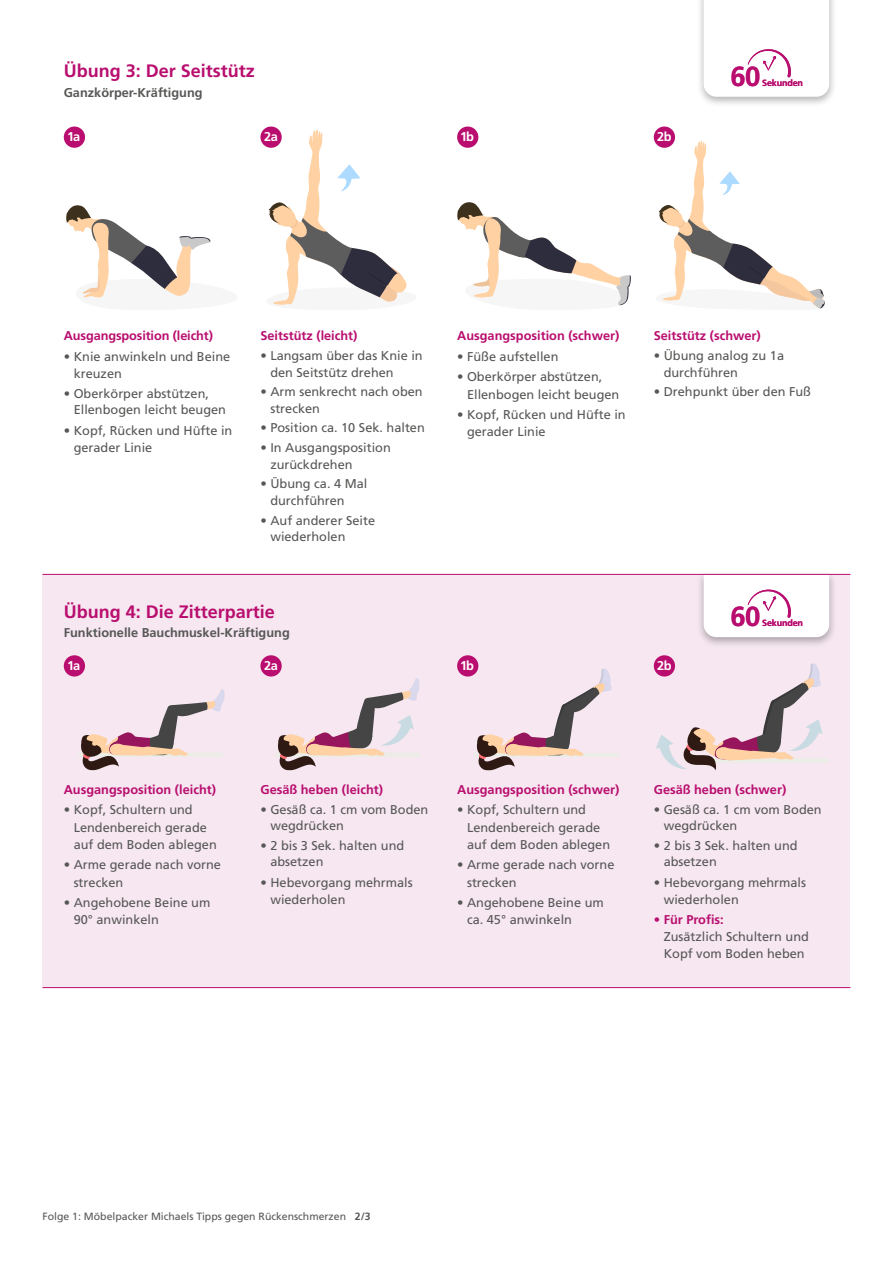
<style>
.page{position:relative;width:893px;height:1263px;background:#fff}
.page>*{position:absolute;margin:0;border:0;box-sizing:border-box;transform-origin:0 0}
.t1{font:700 27.6px "Frutiger LT Pro";color:#b90e6f}
.t2{font:700 18px "Frutiger LT Pro";color:#b90e6f}
.t3{font:12.75px/17.2px "Frutiger LT Pro";color:#575756}
.t4{font:700 12.75px "Frutiger LT Pro";color:#b90e6f}
.t5{font:700 12.75px "Frutiger LT Pro";color:#575756}
.t6{font:700 12.75px "Frutiger LT Pro";letter-spacing:-.05em;color:#fff}
.t7{font:10.5px "Frutiger LT Pro";color:#575756}
.t8{font:700 9px "Frutiger LT Pro";letter-spacing:-.02em;color:#b90e6f}
.s1{font-weight:700}
</style>
<div class="page">
<div style="left:43px;top:574px;width:807px;height:414px;background:#f6e7f0"></div>
<hr style="left:43px;top:987px;width:807px;height:1px;background:#b90e6f">
<div style="left:696px;top:0;width:141px;height:108px;background:#000;opacity:.3"></div>
<svg style="left:704px;top:0;width:125px;height:97px"></svg>
<div style="left:696px;top:570px;width:141px;height:78px;background:#000;opacity:.3"></div>
<div style="left:704px;top:575px;width:125px;height:62px;background:#fff"></div>
<hr style="left:43px;top:574px;width:807px;height:1px;background:#b90e6f">
<svg style="left:78px;top:689px;width:147px;height:81px"></svg>
<div style="left:110px;top:744px;width:12px;height:11px;background:#ffd1a3;border-radius:50%"></div>
<svg style="left:275px;top:669px;width:145px;height:101px"></svg>
<svg style="left:474px;top:667px;width:145px;height:103px"></svg>
<hr style="left:683px;top:758px;width:146px;height:4px;background:#ebede6;border-radius:2px">
<svg style="left:656px;top:663px;width:167px;height:107px"></svg>
<svg style="left:66px;top:205px;width:145px;height:93px"></svg>
<svg style="left:267px;top:129px;width:140px;height:176px"></svg>
<svg style="left:457px;top:202px;width:174px;height:104px"></svg>
<svg style="left:654px;top:140px;width:171px;height:169px"></svg>
<div style="left:64px;top:127px;width:21px;height:21px;background:#b90e6f;border-radius:50%"></div>
<div style="left:64px;top:655px;width:21px;height:21px;background:#b90e6f;border-radius:50%"></div>
<div style="left:457px;top:127px;width:21px;height:21px;background:#b90e6f;border-radius:50%"></div>
<div style="left:457px;top:655px;width:21px;height:21px;background:#b90e6f;border-radius:50%"></div>
<div style="left:260px;top:127px;width:22px;height:21px;background:#b90e6f;border-radius:50%"></div>
<div style="left:260px;top:655px;width:22px;height:21px;background:#b90e6f;border-radius:50%"></div>
<div style="left:654px;top:127px;width:21px;height:21px;background:#b90e6f;border-radius:50%"></div>
<div style="left:654px;top:655px;width:21px;height:21px;background:#b90e6f;border-radius:50%"></div>
<h2 class="t2" style="left:64px;top:60px;width:193px">Übung 3: Der Seitstütz</h2>
<p class="t5" style="left:64px;top:85px;width:140px">Ganzkörper-Kräftigung</p>
<p class="t6" style="left:67px;top:129px;width:15px">1a</p>
<p class="t6" style="left:264px;top:129px;width:15px">2a</p>
<p class="t6" style="left:460px;top:129px;width:15px">1b</p>
<p class="t6" style="left:657px;top:129px;width:16px">2b</p>
<h1 class="t1" style="left:730px;top:60px;width:31px">60</h1>
<p class="t8" style="left:762px;top:77px;width:42px">Sekunden</p>
<p class="t4" style="left:64px;top:328px;width:151px">Ausgangsposition (leicht)</p>
<p class="t3" style="left:74px;top:348px;width:158px;text-indent:-10px">• Knie anwinkeln und Beine kreuzen</p>
<p class="t3" style="left:74px;top:385px;width:154px;line-height:16.5px;text-indent:-10px">• Oberkörper abstützen,<br>Ellenbogen leicht beugen</p>
<p class="t3" style="left:74px;top:422px;width:160px;text-indent:-10px">• Kopf, Rücken und Hüfte in gerader Linie</p>
<p class="t4" style="left:260px;top:328px;width:99px">Seitstütz (leicht)</p>
<p class="t3" style="left:270px;top:347px;width:154px;line-height:16.5px;text-indent:-10px">• Langsam über das Knie in den Seitstütz drehen</p>
<p class="t3" style="left:270px;top:384px;width:154px;line-height:16.5px;text-indent:-10px">• Arm senkrecht nach oben strecken</p>
<p class="t3" style="left:260px;top:419px;width:166px">• Position ca. 10 Sek. halten</p>
<p class="t3" style="left:270px;top:439px;width:122px;line-height:16.5px;text-indent:-10px">• In Ausgangsposition zurückdrehen</p>
<p class="t3" style="left:270px;top:476px;width:99px;line-height:16.5px;text-indent:-10px">• Übung ca. 4 Mal durchführen</p>
<p class="t3" style="left:270px;top:512px;width:106px;line-height:16.5px;text-indent:-10px">• Auf anderer Seite wiederholen</p>
<p class="t4" style="left:457px;top:328px;width:164px">Ausgangsposition (schwer)</p>
<p class="t3" style="left:457px;top:348px;width:103px">• Füße aufstellen</p>
<p class="t3" style="left:467px;top:368px;width:154px;text-indent:-10px">• Oberkörper abstützen,<br>Ellenbogen leicht beugen</p>
<p class="t3" style="left:467px;top:406px;width:160px;text-indent:-10px">• Kopf, Rücken und Hüfte in gerader Linie</p>
<p class="t4" style="left:654px;top:328px;width:108px">Seitstütz (schwer)</p>
<p class="t3" style="left:664px;top:347px;width:122px;line-height:16.5px;text-indent:-10px">• Übung analog zu 1a durchführen</p>
<p class="t3" style="left:654px;top:383px;width:159px">• Drehpunkt über den Fuß</p>
<h2 class="t2" style="left:64px;top:601px;width:213px">Übung 4: Die Zitterpartie</h2>
<p class="t5" style="left:64px;top:625px;width:227px">Funktionelle Bauchmuskel-Kräftigung</p>
<h1 class="t1" style="left:730px;top:600px;width:31px">60</h1>
<p class="t8" style="left:762px;top:618px;width:42px">Sekunden</p>
<p class="t6" style="left:67px;top:658px;width:15px">1a</p>
<p class="t6" style="left:264px;top:658px;width:15px">2a</p>
<p class="t6" style="left:460px;top:658px;width:15px">1b</p>
<p class="t6" style="left:657px;top:658px;width:16px">2b</p>
<p class="t4" style="left:64px;top:782px;width:154px">Ausgangsposition (leicht)</p>
<p class="t3" style="left:74px;top:801px;width:145px;text-indent:-10px">• Kopf, Schultern und<br>Lendenbereich gerade auf dem Boden ablegen</p>
<p class="t3" style="left:74px;top:856px;width:149px;text-indent:-10px">• Arme gerade nach vorne strecken</p>
<p class="t3" style="left:74px;top:894px;width:138px;text-indent:-10px">• Angehobene Beine um<br>90° anwinkeln</p>
<p class="t4" style="left:260px;top:782px;width:124px">Gesäß heben (leicht)</p>
<p class="t3" style="left:270px;top:801px;width:159px;line-height:16.5px;text-indent:-10px">• Gesäß ca. 1 cm vom Boden wegdrücken</p>
<p class="t3" style="left:270px;top:837px;width:135px;line-height:16.5px;text-indent:-10px">• 2 bis 3 Sek. halten und absetzen</p>
<p class="t3" style="left:270px;top:874px;width:144px;text-indent:-10px">• Hebevorgang mehrmals wiederholen</p>
<p class="t4" style="left:457px;top:782px;width:164px">Ausgangsposition (schwer)</p>
<p class="t3" style="left:467px;top:801px;width:145px;text-indent:-10px">• Kopf, Schultern und<br>Lendenbereich gerade auf dem Boden ablegen</p>
<p class="t3" style="left:467px;top:856px;width:149px;text-indent:-10px">• Arme gerade nach vorne strecken</p>
<p class="t3" style="left:467px;top:894px;width:138px;text-indent:-10px">• Angehobene Beine um ca. 45° anwinkeln</p>
<p class="t4" style="left:654px;top:782px;width:134px">Gesäß heben (schwer)</p>
<p class="t3" style="left:664px;top:801px;width:159px;line-height:16.5px;text-indent:-10px">• Gesäß ca. 1 cm vom Boden wegdrücken</p>
<p class="t3" style="left:664px;top:837px;width:135px;line-height:16.5px;text-indent:-10px">• 2 bis 3 Sek. halten und absetzen</p>
<p class="t3" style="left:664px;top:874px;width:144px;text-indent:-10px">• Hebevorgang mehrmals wiederholen</p>
<p class="t4" style="left:654px;top:912px;width:71px">• Für Profis:</p>
<p class="t3" style="left:664px;top:928px;width:147px">Zusätzlich Schultern und<br>Kopf vom Boden heben</p>
<p class="t7" style="left:43px;top:1210px;width:330px">Folge 1: Möbelpacker Michaels Tipps gegen Rückenschmerzen <span class="s1">2/3</span></p>
</div>
